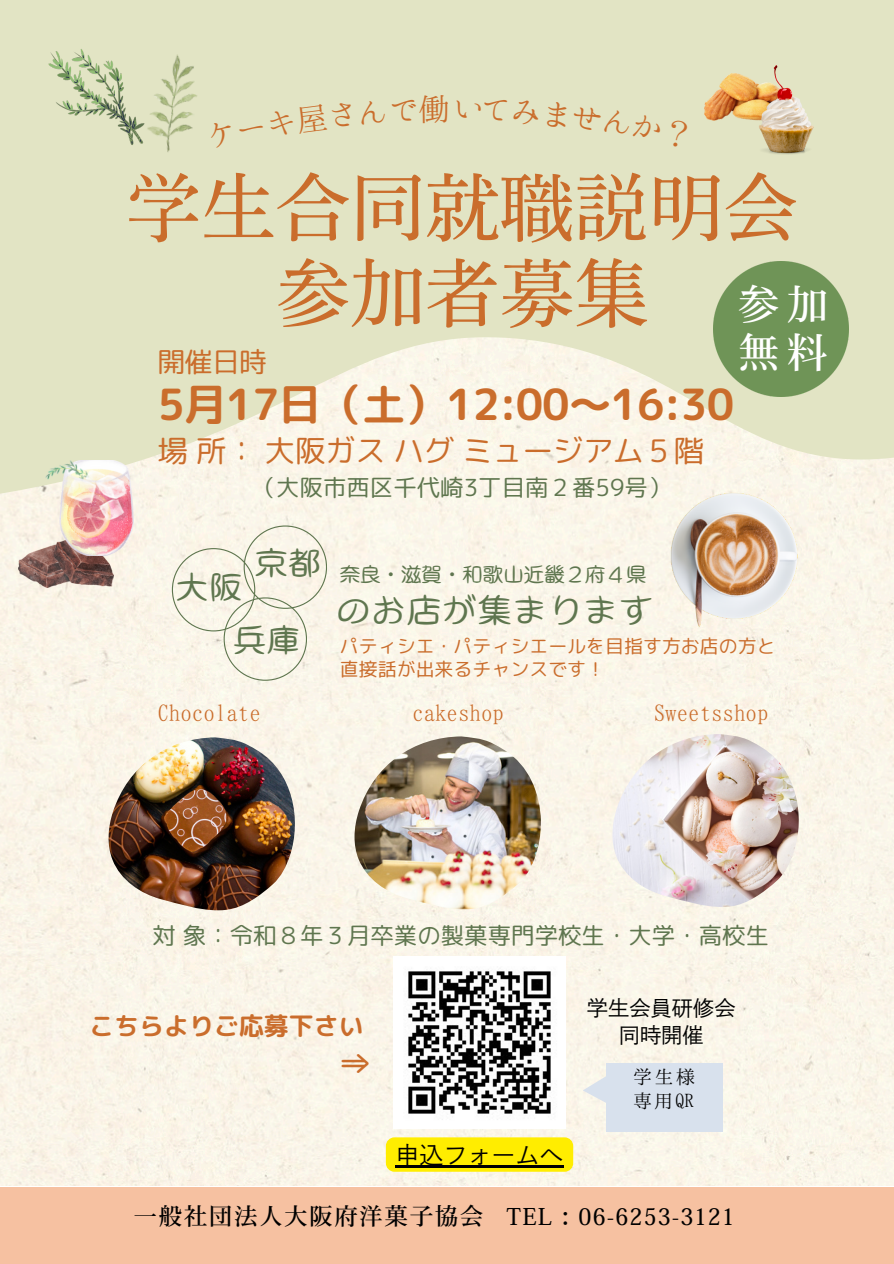
<style>
.page{position:relative;width:894px;height:1264px;background:#fff}
.page>*{position:absolute;margin:0;border:0;box-sizing:border-box;transform-origin:0 0}
.t1{font:74.4px/85.5px "DMT Shuei Min Pr 6 M";color:#ca6d2c;text-align:center}
.t2{font:42.9px "rounded mplus 1 p bold";letter-spacing:-.025em;color:#ca6d2c}
.t3{font:42px/48.3px "Heisei Min Std W5";color:#fff}
.t4{font:36.9px "rounded mplus 1 p bold";color:#ca6d2c}
.t5{font:33.9px "SF Olive Rdance";letter-spacing:.04em;color:#5f764f}
.t6{font:32.4px "SF Olive Rdance";color:#5f764f}
.t7{font:30.9px "rounded mplus 1 p regular";letter-spacing:-.025em;color:#ca6d2c}
.t8{font:27.9px "rounded mplus 1 p regular";color:#ca6d2c}
.t9{font:25.5px "Hannari Mincho";color:#ca6d2c}
.t10{font:24.9px "rounded mplus 1 p bold";color:#ca6d2c}
.t11{font:24px "Heisei Min Std W5";letter-spacing:.045em;color:#000}
.t12{font:24px "DMT Shuei Go Kin Std L";color:#000}
.t13{font:23.4px "rounded mplus 1 p regular";color:#5f764f}
.t14{font:21.3px/27px "DMT Shuei Go Kin Std L";color:#000;text-align:center}
.t15{font:21px/24.8px "Hannari Mincho";color:#000}
.t16{font:20.4px "SF Olive Rdance";color:#5f764f}
.t17{font:18.9px/23.7px "rounded mplus 1 p regular";color:#ca6d2c}
</style>
<div class="page">
<div style="left:0;top:493px;width:893px;height:692px;background:#faf5e9"></div>
<svg style="left:0;top:0;width:893px;height:493px;background:#e5e6c9"></svg>
<div style="left:0;top:1187px;width:893px;height:76px;background:#f6c1a1"></div>
<img style="left:514px;top:436px;width:294px;height:196px">
<img style="left:19px;top:540px;width:94px;height:47px">
<img style="left:45px;top:460px;width:88px;height:96px">
<img style="left:41px;top:42px;width:110px;height:110px">
<img style="left:108px;top:737px;width:187px;height:173px">
<img style="left:354px;top:736px;width:186px;height:173px">
<img style="left:612px;top:734px;width:186px;height:172px">
<img style="left:144px;top:52px;width:58px;height:103px">
<div style="left:605px;top:1063px;width:117px;height:68px;background:#d8e1ed"></div>
<img style="left:713px;top:261px;width:135px;height:135px">
<img style="left:393px;top:956px;width:172px;height:172px">
<img style="left:704px;top:73px;width:53px;height:47px">
<img style="left:757px;top:65px;width:56px;height:90px">
<svg style="left:172px;top:525px;width:155px;height:155px;background:#f4f0e3"></svg>
<svg style="left:582px;top:1075px;width:24px;height:28px"></svg>
<div style="left:386px;top:1137px;width:187px;height:34px;background:#ffed00;border-radius:9px"></div>
<hr style="left:395px;top:1165px;width:168px;height:2px;background:#000">
<div style="left:208px;top:102px;width:145px;height:47px;background:#e2e4c4"></div>
<svg style="left:360px;top:100px;width:25px;height:25px"></svg>
<div style="left:391px;top:95px;width:116px;height:29px;background:#e2e4c4"></div>
<svg style="left:513px;top:99px;width:26px;height:26px"></svg>
<div style="left:546px;top:100px;width:142px;height:48px;background:#e2e4c4"></div>
<p class="t1" style="left:126px;top:165px;width:673px">学⽣合同就職説明会参加者募集</p>
<h4 class="t8" style="left:157px;top:341px;width:111px">開催日時</h4>
<h4 class="t2" style="left:157px;top:374px;width:578px">5月17日（土）12:00～16:30</h4>
<h4 class="t7" style="left:157px;top:428px;width:548px">場所：大阪ガスハグミュージアム５階</h4>
<p class="t3" style="left:737px;top:280px;width:92px">参加無料</p>
<p class="t13" style="left:252px;top:471px;width:420px">（大阪市西区千代崎3丁目南２番59号）</p>
<p class="t6" style="left:255px;top:547px;width:67px">京都</p>
<p class="t6" style="left:176px;top:571px;width:67px">大阪</p>
<p class="t6" style="left:233px;top:623px;width:68px">兵庫</p>
<p class="t16" style="left:340px;top:563px;width:308px">奈良・滋賀・和歌山近畿２府４県</p>
<p class="t5" style="left:336px;top:593px;width:318px">のお店が集まります</p>
<p class="t17" style="left:340px;top:633px;width:437px">パティシエ・パティシエールを目指す方お店の方と直接話が出来るチャンスです！</p>
<p class="t9" style="left:157px;top:700px;width:105px">Chocolate</p>
<h4 class="t9" style="left:412px;top:700px;width:93px">cakeshop</h4>
<h4 class="t9" style="left:653px;top:700px;width:116px">Sweetsshop</h4>
<p class="t13" style="left:153px;top:919px;width:618px">対象：令和８年３月卒業の製菓専門学校生・大学・高校生</p>
<p class="t10" style="left:89px;top:1008px;width:276px">こちらよりご応募下さい</p>
<p class="t4" style="left:336px;top:1037px;width:38px">⇒</p>
<p class="t12" style="left:395px;top:1142px;width:169px">申込フォームへ</p>
<h4 class="t14" style="left:586px;top:993px;width:150px">学⽣会員研修会同時開催</h4>
<p class="t15" style="left:633px;top:1063px;width:66px">学⽣様専⽤QR</p>
<h4 class="t11" style="left:133px;top:1203px;width:602px">一般社団法人⼤阪府洋菓⼦協会 TEL：06-6253-3121</h4>
</div>
